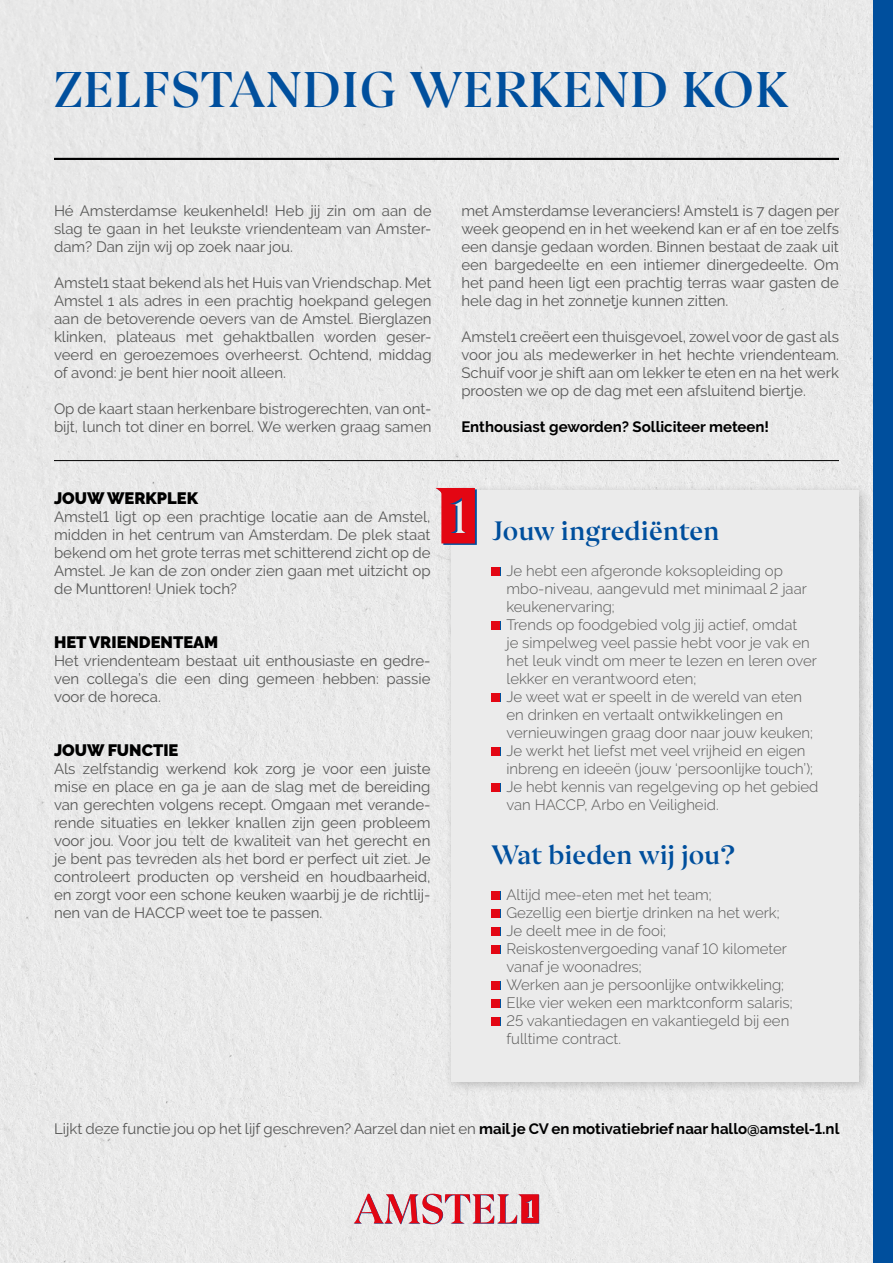
<style>
.page{position:relative;width:893px;height:1263px;background:#fff}
.page>*{position:absolute;margin:0;border:0;box-sizing:border-box;transform-origin:0 0}
.t1{font:500 46.65px "Ariata Display";letter-spacing:.02em;color:#004f9d}
.t2{font:500 24.75px "Ariata Display";color:#004f9d}
.t3{font:900 16.5px "Raleway";color:#000}
.t4{font:15px/18px "Raleway";color:#575756;text-align:justify}
.t5{font:300 15px/18px "Raleway";color:#575756}
.t6{font:700 15px "Raleway";color:#000}
.s1{font-weight:700;color:#000}
</style>
<div class="page">
<div style="left:0;top:0;width:874px;height:1263px;background:#e9e9e9"></div>
<svg style="left:354px;top:1194px;width:185px;height:30px;background:#dc939b"></svg>
<hr style="left:54px;top:158px;width:785px;height:2px;background:#000">
<hr style="left:54px;top:460px;width:785px;height:1px;background:#000">
<div style="left:445px;top:484px;width:426px;height:609px;background:#000;opacity:.2"></div>
<div style="left:451px;top:490px;width:408px;height:591px;background:#ebebeb"></div>
<svg style="left:436px;top:488px;width:41px;height:57px;background:#cd394a"></svg>
<div style="left:492px;top:568px;width:8px;height:8px;background:#e30613"></div>
<div style="left:491px;top:567px;width:9px;height:8px;background:#e30613"></div>
<div style="left:492px;top:622px;width:8px;height:8px;background:#e30613"></div>
<div style="left:491px;top:621px;width:9px;height:8px;background:#e30613"></div>
<div style="left:492px;top:694px;width:8px;height:8px;background:#e30613"></div>
<div style="left:491px;top:693px;width:9px;height:8px;background:#e30613"></div>
<div style="left:492px;top:748px;width:8px;height:8px;background:#e30613"></div>
<div style="left:491px;top:747px;width:9px;height:8px;background:#e30613"></div>
<div style="left:492px;top:784px;width:8px;height:8px;background:#e30613"></div>
<div style="left:491px;top:783px;width:9px;height:8px;background:#e30613"></div>
<div style="left:492px;top:892px;width:8px;height:8px;background:#e30613"></div>
<div style="left:491px;top:891px;width:9px;height:8px;background:#e30613"></div>
<div style="left:492px;top:910px;width:8px;height:8px;background:#e30613"></div>
<div style="left:491px;top:909px;width:9px;height:8px;background:#e30613"></div>
<div style="left:492px;top:928px;width:8px;height:8px;background:#e30613"></div>
<div style="left:491px;top:927px;width:9px;height:8px;background:#e30613"></div>
<div style="left:492px;top:946px;width:8px;height:8px;background:#e30613"></div>
<div style="left:491px;top:945px;width:9px;height:8px;background:#e30613"></div>
<div style="left:492px;top:982px;width:8px;height:8px;background:#e30613"></div>
<div style="left:491px;top:981px;width:9px;height:8px;background:#e30613"></div>
<div style="left:492px;top:1000px;width:8px;height:8px;background:#e30613"></div>
<div style="left:491px;top:999px;width:9px;height:8px;background:#e30613"></div>
<div style="left:492px;top:1018px;width:8px;height:8px;background:#e30613"></div>
<div style="left:491px;top:1017px;width:9px;height:8px;background:#e30613"></div>
<div style="left:874px;top:0;width:19px;height:1263px;background:#004f9d"></div>
<h1 class="t1" style="left:54px;top:51px;width:736px">ZELFSTANDIG WERKEND KOK</h1>
<p class="t4" style="left:54px;top:202px;width:379px">Hé Amsterdamse keukenheld! Heb jij zin om aan de slag te gaan in het leukste vriendenteam van Amster&shy;dam? Dan zijn wij op zoek naar jou.</p>
<p class="t4" style="left:54px;top:274px;width:379px">Amstel1 staat bekend als het Huis van Vriendschap. Met Amstel 1 als adres in een prachtig hoekpand gelegen aan de betoverende oevers van de Amstel. Bierglazen klinken, plateaus met gehaktballen worden geser&shy;veerd en geroezemoes overheerst. Ochtend, middag of avond: je bent hier nooit alleen.</p>
<p class="t4" style="left:54px;top:400px;width:379px">Op de kaart staan herkenbare bistrogerechten, van ont&shy;bijt, lunch tot diner en borrel. We werken graag samen</p>
<p class="t3" style="left:54px;top:489px;width:146px">JOUW WERKPLEK</p>
<p class="t4" style="left:54px;top:508px;width:378px">Amstel1 ligt op een prachtige locatie aan de Amstel, midden in het centrum van Amsterdam. De plek staat bekend om het grote terras met schitterend zicht op de Amstel. Je kan de zon onder zien gaan met uitzicht op de Munttoren! Uniek toch?</p>
<p class="t3" style="left:54px;top:633px;width:166px">HET VRIENDENTEAM</p>
<p class="t4" style="left:54px;top:652px;width:378px">Het vriendenteam bestaat uit enthousiaste en gedre&shy;ven collega’s die een ding gemeen hebben: passie voor de horeca.</p>
<p class="t3" style="left:54px;top:741px;width:126px">JOUW FUNCTIE</p>
<p class="t4" style="left:54px;top:760px;width:378px">Als zelfstandig werkend kok zorg je voor een juiste mise en place en ga je aan de slag met de bereiding van gerechten volgens recept. Omgaan met verande&shy;rende situaties en lekker knallen zijn geen probleem voor jou. Voor jou telt de kwaliteit van het gerecht en je bent pas tevreden als het bord er perfect uit ziet. Je controleert producten op versheid en houdbaarheid, en zorgt voor een schone keuken waarbij je de richtlij&shy;nen van de HACCP weet toe te passen.</p>
<p class="t4" style="left:461px;top:202px;width:379px">met Amsterdamse leveranciers! Amstel1 is 7 dagen per week geopend en in het weekend kan er af en toe zelfs een dansje gedaan worden. Binnen bestaat de zaak uit een bargedeelte en een intiemer dinergedeelte. Om het pand heen ligt een prachtig terras waar gasten de hele dag in het zonnetje kunnen zitten.</p>
<p class="t4" style="left:461px;top:328px;width:379px">Amstel1 creëert een thuisgevoel, zowel voor de gast als voor jou als medewerker in het hechte vriendenteam.<br>Schuif voor je shift aan om lekker te eten en na het werk proosten we op de dag met een afsluitend biertje.</p>
<p class="t6" style="left:461px;top:418px;width:309px">Enthousiast geworden? Solliciteer meteen!</p>
<h2 class="t2" style="left:491px;top:510px;width:230px">Jouw ingrediënten</h2>
<p class="t5" style="left:506px;top:562px;width:314px">Je hebt een afgeronde koksopleiding op mbo-niveau, aangevuld met minimaal 2 jaar keukenervaring;<br>Trends op foodgebied volg jij actief, omdat<br>je simpelweg veel passie hebt voor je vak en het leuk vindt om meer te lezen en leren over lekker en verantwoord eten;<br>Je weet wat er speelt in de wereld van eten en drinken en vertaalt ontwikkelingen en vernieuwingen graag door naar jouw keuken; Je werkt het liefst met veel vrijheid en eigen inbreng en ideeën (jouw ‘persoonlijke touch’); Je hebt kennis van regelgeving op het gebied van HACCP, Arbo en Veiligheid.</p>
<h2 class="t2" style="left:491px;top:834px;width:245px">Wat bieden wij jou?</h2>
<p class="t5" style="left:506px;top:886px;width:288px">Altijd mee-eten met het team;<br>Gezellig een biertje drinken na het werk; Je deelt mee in de fooi; Reiskostenvergoeding vanaf 10 kilometer vanaf je woonadres;<br>Werken aan je persoonlijke ontwikkeling; Elke vier weken een marktconform salaris; 25 vakantiedagen en vakantiegeld bij een fulltime contract.</p>
<p class="t4" style="left:54px;top:1120px;width:787px">Lijkt deze functie jou op het lijf geschreven? Aarzel dan niet en <span class="s1">mail je CV en motivatiebrief naar hallo@amstel-1.nl</span></p>
</div>
